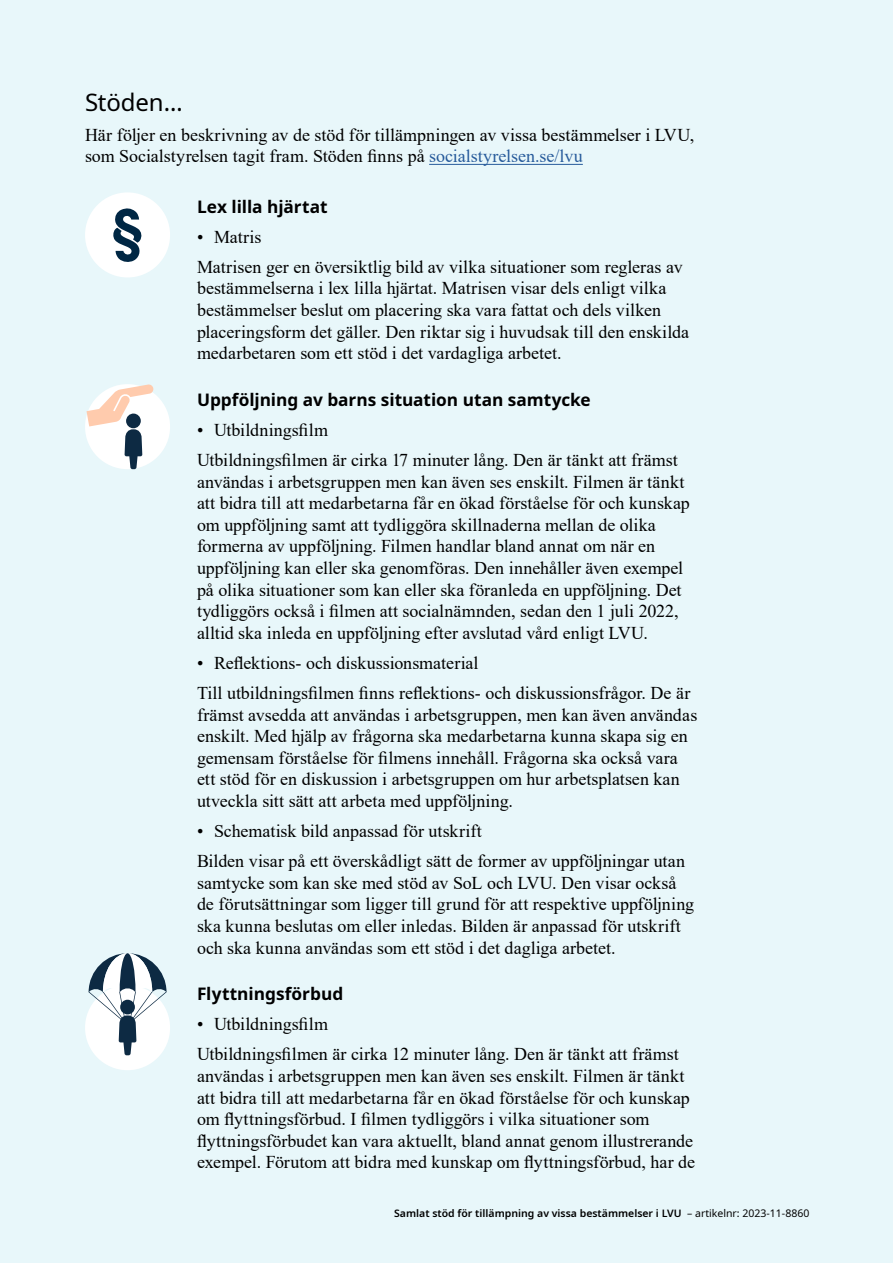
<style>
.page{position:relative;width:893px;height:1263px;background:#e8f7fa}
.page>*{position:absolute;margin:0;border:0;box-sizing:border-box;transform-origin:0 0}
.Rubrik_2{font:24px "Noto Sans";letter-spacing:-.005em;color:#000}
.Brödtext{font:18px/21.6px "Times New Roman";color:#000}
.Punktlista{font:18px "Times New Roman";color:#000}
.Rubrik_3{font:700 17.25px "Noto Sans";color:#000}
.Infotext_artikelnummer{font:600 10.5px "Noto Sans";color:#000}
.s1{color:#275b9b}
.s2{font-weight:400}
</style>
<div class="page">
<hr style="left:429px;top:164px;width:154px;height:1px;background:#275b9b">
<div style="left:85px;top:192px;width:85px;height:85px;background:#fff;border-radius:50%"></div>
<svg style="left:113px;top:208px;width:29px;height:54px"></svg>
<div style="left:85px;top:384px;width:85px;height:85px;background:#fff;border-radius:50%"></div>
<svg style="left:87px;top:384px;width:67px;height:85px"></svg>
<div style="left:85px;top:985px;width:85px;height:85px;background:#fff;border-radius:50%"></div>
<svg style="left:89px;top:953px;width:78px;height:102px"></svg>
<h2 class="Rubrik_2" style="left:85px;top:85px;width:99px">Stöden…</h2>
<p class="Brödtext" style="left:85px;top:123px;width:611px">Här följer en beskrivning av de stöd för tillämpningen av vissa bestämmelser i LVU, som Socialstyrelsen tagit fram. Stöden finns på <span class="s1">socialstyrelsen.se/lvu</span></p>
<h3 class="Rubrik_3" style="left:197px;top:194px;width:132px">Lex lilla hjärtat</h3>
<p class="Punktlista" style="left:197px;top:224px;width:66px">• Matris</p>
<p class="Brödtext" style="left:197px;top:255px;width:494px">Matrisen ger en översiktlig bild av vilka situationer som regleras av bestämmelserna i lex lilla hjärtat. Matrisen visar dels enligt vilka bestämmelser beslut om placering ska vara fattat och dels vilken placeringsform det gäller. Den riktar sig i huvudsak till den enskilda medarbetaren som ett stöd i det vardagliga arbetet.</p>
<h3 class="Rubrik_3" style="left:197px;top:387px;width:395px">Uppföljning av barns situation utan samtycke</h3>
<p class="Punktlista" style="left:197px;top:417px;width:132px">• Utbildningsfilm</p>
<p class="Brödtext" style="left:197px;top:449px;width:494px">Utbildningsfilmen är cirka 17 minuter lång. Den är tänkt att främst användas i arbetsgruppen men kan även ses enskilt. Filmen är tänkt att bidra till att medarbetarna får en ökad förståelse för och kunskap om uppföljning samt att tydliggöra skillnaderna mellan de olika formerna av uppföljning. Filmen handlar bland annat om när en uppföljning kan eller ska genomföras. Den innehåller även exempel på olika situationer som kan eller ska föranleda en uppföljning. Det tydliggörs också i filmen att socialnämnden, sedan den 1 juli 2022, alltid ska inleda en uppföljning efter avslutad vård enligt LVU.</p>
<p class="Punktlista" style="left:197px;top:650px;width:283px">• Reflektions- och diskussionsmaterial</p>
<p class="Brödtext" style="left:197px;top:682px;width:502px">Till utbildningsfilmen finns reflektions- och diskussionsfrågor. De är främst avsedda att användas i arbetsgruppen, men kan även användas enskilt. Med hjälp av frågorna ska medarbetarna kunna skapa sig en gemensam förståelse för filmens innehåll. Frågorna ska också vara ett stöd för en diskussion i arbetsgruppen om hur arbetsplatsen kan utveckla sitt sätt att arbeta med uppföljning.</p>
<p class="Punktlista" style="left:197px;top:818px;width:286px">• Schematisk bild anpassad för utskrift</p>
<p class="Brödtext" style="left:197px;top:850px;width:499px">Bilden visar på ett överskådligt sätt de former av uppföljningar utan samtycke som kan ske med stöd av SoL och LVU. Den visar också de förutsättningar som ligger till grund för att respektive uppföljning ska kunna beslutas om eller inledas. Bilden är anpassad för utskrift och ska kunna användas som ett stöd i det dagliga arbetet.</p>
<h3 class="Rubrik_3" style="left:197px;top:982px;width:148px">Flyttningsförbud</h3>
<p class="Punktlista" style="left:197px;top:1011px;width:132px">• Utbildningsfilm</p>
<p class="Brödtext" style="left:197px;top:1043px;width:500px">Utbildningsfilmen är cirka 12 minuter lång. Den är tänkt att främst användas i arbetsgruppen men kan även ses enskilt. Filmen är tänkt att bidra till att medarbetarna får en ökad förståelse för och kunskap om flyttningsförbud. I filmen tydliggörs i vilka situationer som flyttningsförbudet kan vara aktuellt, bland annat genom illustrerande exempel. Förutom att bidra med kunskap om flyttningsförbud, har de</p>
<p class="Infotext_artikelnummer" style="left:394px;top:1205px;width:417px">Samlat stöd för tillämpning av vissa bestämmelser i LVU <span class="s2">– artikelnr: 2023-11-8860</span></p>
</div>
